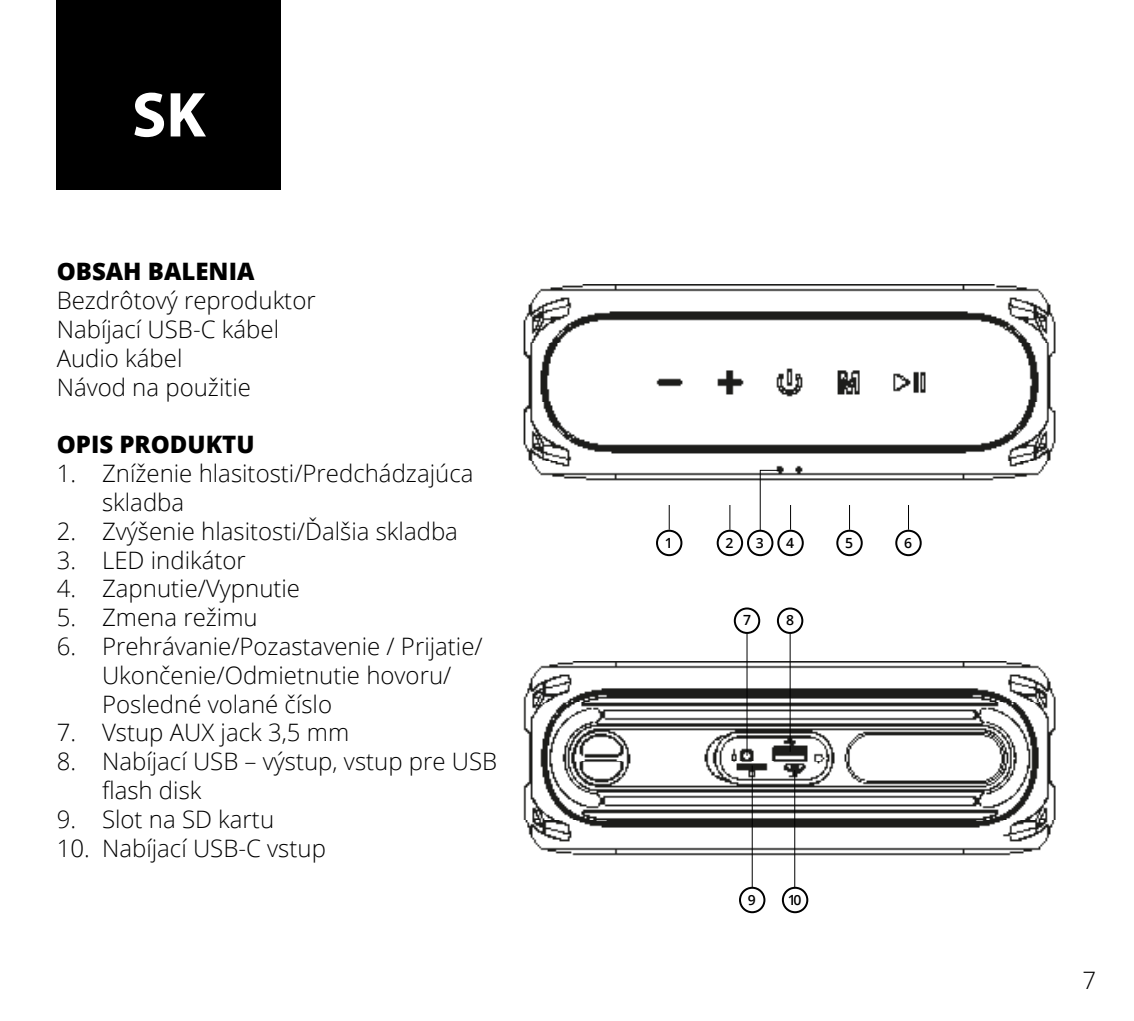
<style>
.page{position:relative;width:1134px;height:1021px;background:#fff}
.page>*{position:absolute;margin:0;border:0;box-sizing:border-box;transform-origin:0 0}
.t1{font:700 64px "Myriad Pro";color:#fff}
.t2{font:300 24px/28.8px "Open Sans";color:#000}
.t3{font:800 24px "Open Sans";color:#000}
.t4{font:600 14px "Open Sans";color:#000}
</style>
<div class="page">
<div style="left:57px;top:0;width:224px;height:189px;background:#000"></div>
<hr style="left:668px;top:400px;width:2px;height:129px;background:#000">
<hr style="left:729px;top:400px;width:1px;height:129px;background:#000">
<hr style="left:790px;top:400px;width:1px;height:129px;background:#000">
<hr style="left:849px;top:400px;width:1px;height:129px;background:#000">
<hr style="left:908px;top:400px;width:1px;height:129px;background:#000">
<div style="left:656px;top:529px;width:26px;height:27px;border:2px solid #000;border-radius:50%"></div>
<div style="left:717px;top:529px;width:26px;height:27px;border:2px solid #000;border-radius:50%"></div>
<div style="left:777px;top:529px;width:27px;height:27px;border:2px solid #000;border-radius:50%"></div>
<div style="left:836px;top:529px;width:27px;height:27px;border:2px solid #000;border-radius:50%"></div>
<div style="left:895px;top:529px;width:27px;height:27px;border:2px solid #000;border-radius:50%"></div>
<div style="left:747px;top:529px;width:26px;height:27px;border:2px solid #000;border-radius:50%"></div>
<img style="left:523px;top:285px;width:533px;height:220px">
<img style="left:523px;top:661px;width:533px;height:198px">
<hr style="left:789px;top:633px;width:2px;height:118px;background:#000">
<hr style="left:746px;top:633px;width:2px;height:122px;background:#000">
<div style="left:734px;top:607px;width:26px;height:27px;border:2px solid #000;border-radius:50%"></div>
<div style="left:777px;top:607px;width:26px;height:27px;border:2px solid #000;border-radius:50%"></div>
<div style="left:782px;top:886px;width:26px;height:27px;border:2px solid #000;border-radius:50%"></div>
<div style="left:739px;top:886px;width:26px;height:27px;border:2px solid #000;border-radius:50%"></div>
<hr style="left:794px;top:770px;width:1px;height:118px;background:#000">
<hr style="left:751px;top:765px;width:2px;height:122px;background:#000">
<svg style="left:759px;top:469px;width:21px;height:62px"></svg>
<p class="t1" style="left:132px;top:73px;width:75px">SK</p>
<p class="t3" style="left:57px;top:253px;width:199px">OBSAH BALENIA</p>
<p class="t2" style="left:57px;top:285px;width:261px">Bezdrôtový reproduktor</p>
<p class="t2" style="left:57px;top:314px;width:224px">Nabíjací USB-C kábel</p>
<p class="t2" style="left:57px;top:343px;width:127px">Audio kábel</p>
<p class="t2" style="left:57px;top:372px;width:196px">Návod na použitie</p>
<p class="t3" style="left:57px;top:426px;width:199px">OPIS PRODUKTU</p>
<p class="t2" style="left:102px;top:458px;width:373px;text-indent:-45px">1. Zníženie hlasitosti/Predchádzajúca skladba</p>
<p class="t2" style="left:57px;top:516px;width:403px">2. Zvýšenie hlasitosti/Ďalšia skladba</p>
<p class="t2" style="left:57px;top:545px;width:191px">3. LED indikátor</p>
<p class="t2" style="left:57px;top:573px;width:245px">4. Zapnutie/Vypnutie</p>
<p class="t2" style="left:57px;top:602px;width:203px">5. Zmena režimu</p>
<p class="t2" style="left:102px;top:631px;width:382px;text-indent:-45px">6. Prehrávanie/Pozastavenie / Prijatie/<br>Ukončenie/Odmietnutie hovoru/<br>Posledné volané číslo</p>
<p class="t2" style="left:57px;top:717px;width:294px">7. Vstup AUX jack 3,5 mm</p>
<p class="t2" style="left:102px;top:746px;width:397px;text-indent:-45px">8. Nabíjací USB – výstup, vstup pre USB flash disk</p>
<p class="t2" style="left:57px;top:804px;width:219px">9. Slot na SD kartu</p>
<p class="t2" style="left:57px;top:833px;width:271px">10. Nabíjací USB-C vstup</p>
<p class="t4" style="left:665px;top:533px;width:9px">1</p>
<p class="t4" style="left:725px;top:533px;width:9px">2</p>
<p class="t4" style="left:756px;top:533px;width:9px">3</p>
<p class="t4" style="left:786px;top:533px;width:9px">4</p>
<p class="t4" style="left:845px;top:533px;width:9px">5</p>
<p class="t4" style="left:904px;top:533px;width:9px">6</p>
<p class="t4" style="left:743px;top:610px;width:9px">7</p>
<p class="t4" style="left:786px;top:610px;width:9px">8</p>
<p class="t4" style="left:748px;top:890px;width:9px">9</p>
<p class="t4" style="left:788px;top:890px;width:15px">10</p>
<p class="t2" style="left:1082px;top:965px;width:15px">7</p>
</div>
